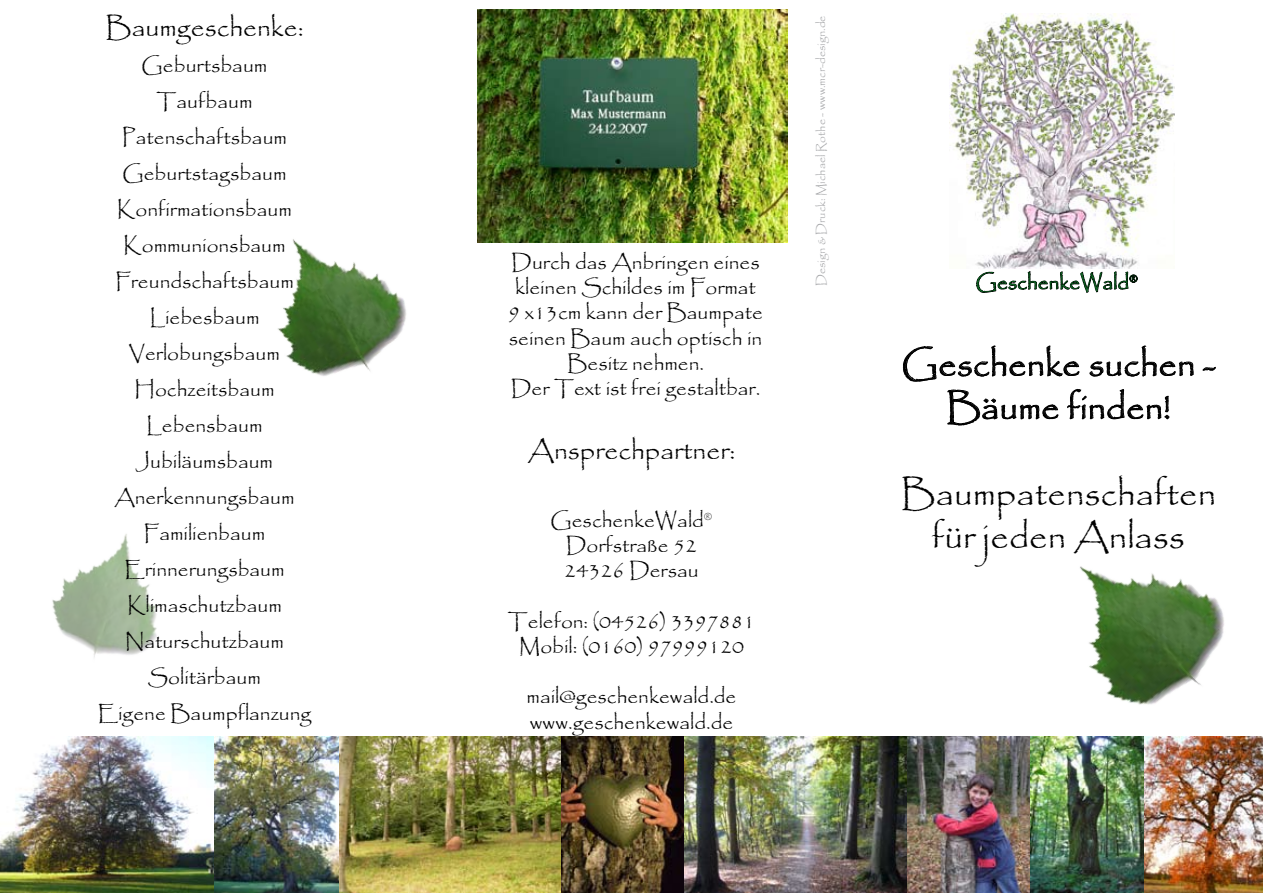
<style>
.page{position:relative;width:1263px;height:893px;background:#fff}
.page>*{position:absolute;margin:0;border:0;box-sizing:border-box;transform-origin:0 0}
.t1{font:36px/43.2px "Papyrus";color:#000;text-align:center}
.t2{font:27px "Papyrus";color:#000}
.t3{font:21px/36px "Papyrus";color:#000;text-align:center}
.t4{font:21px "Papyrus";color:#09631f}
.t5{font:12px "Papyrus";color:#a7a8aa}
</style>
<div class="page">
<img style="left:52px;top:534px;width:105px;height:123px">
<img style="left:278px;top:239px;width:129px;height:137px">
<img style="left:0;top:736px;width:1263px;height:157px">
<img style="left:949px;top:14px;width:226px;height:255px">
<svg style="left:903px;top:345px;width:177px;height:37px"></svg>
<svg style="left:1089px;top:345px;width:105px;height:32px"></svg>
<svg style="left:1202px;top:367px;width:14px;height:4px"></svg>
<svg style="left:947px;top:389px;width:112px;height:37px"></svg>
<svg style="left:1067px;top:389px;width:103px;height:31px"></svg>
<img style="left:1005px;top:566px;width:258px;height:205px">
<svg style="left:976px;top:271px;width:162px;height:22px"></svg>
<img style="left:477px;top:10px;width:311px;height:232px">
<p class="t2" style="left:106px;top:11px;width:199px">Baumgeschenke:</p>
<p class="t3" style="left:97px;top:47px;width:215px">Geburtsbaum<br>Taufbaum<br>Patenschaftsbaum<br>Geburtstagsbaum<br>Konfirmationsbaum<br>Kommunionsbaum<br>Freundschaftsbaum<br>Liebesbaum<br>Verlobungsbaum<br>Hochzeitsbaum<br>Lebensbaum<br>Jubiläumsbaum<br>Anerkennungsbaum<br>Familienbaum<br>Erinnerungsbaum<br>Klimaschutzbaum<br>Naturschutzbaum<br>Solitärbaum<br>Eigene Baumpflanzung</p>
<p class="t3" style="left:508px;top:249px;width:256px;line-height:25.2px">Durch das Anbringen eines kleinen Schildes im Format<br>9 x13cm kann der Baumpate seinen Baum auch optisch in<br>Besitz nehmen.<br>Der Text ist frei gestaltbar.</p>
<p class="t2" style="left:528px;top:433px;width:209px">Ansprechpartner:</p>
<p class="t3" style="left:550px;top:507px;width:164px;line-height:25.2px">GeschenkeWald<sup>®<br></sup>Dorfstraße 52<br>24326 Dersau</p>
<p class="t3" style="left:508px;top:608px;width:249px;line-height:25.2px">Telefon: (04526) 3397881<br>Mobil: (0160) 97999120</p>
<p class="t3" style="left:527px;top:684px;width:211px;line-height:25.2px;text-align:left">mail@geschenkewald.de www.geschenkewald.de</p>
<p class="t5" style="left:814px;top:286px;width:272px;rotate:-90deg">Design &amp; Druck: Michael Rothe - www.mcr-design.de</p>
<p class="t4" style="left:976px;top:270px;width:164px">GeschenkeWald<sup>®</sup></p>
<h1 class="t1" style="left:902px;top:342px;width:315px">Geschenke suchen -<br>Bäume finden!</h1>
<h1 class="t1" style="left:901px;top:471px;width:317px">Baumpatenschaften für jeden Anlass</h1>
</div>
